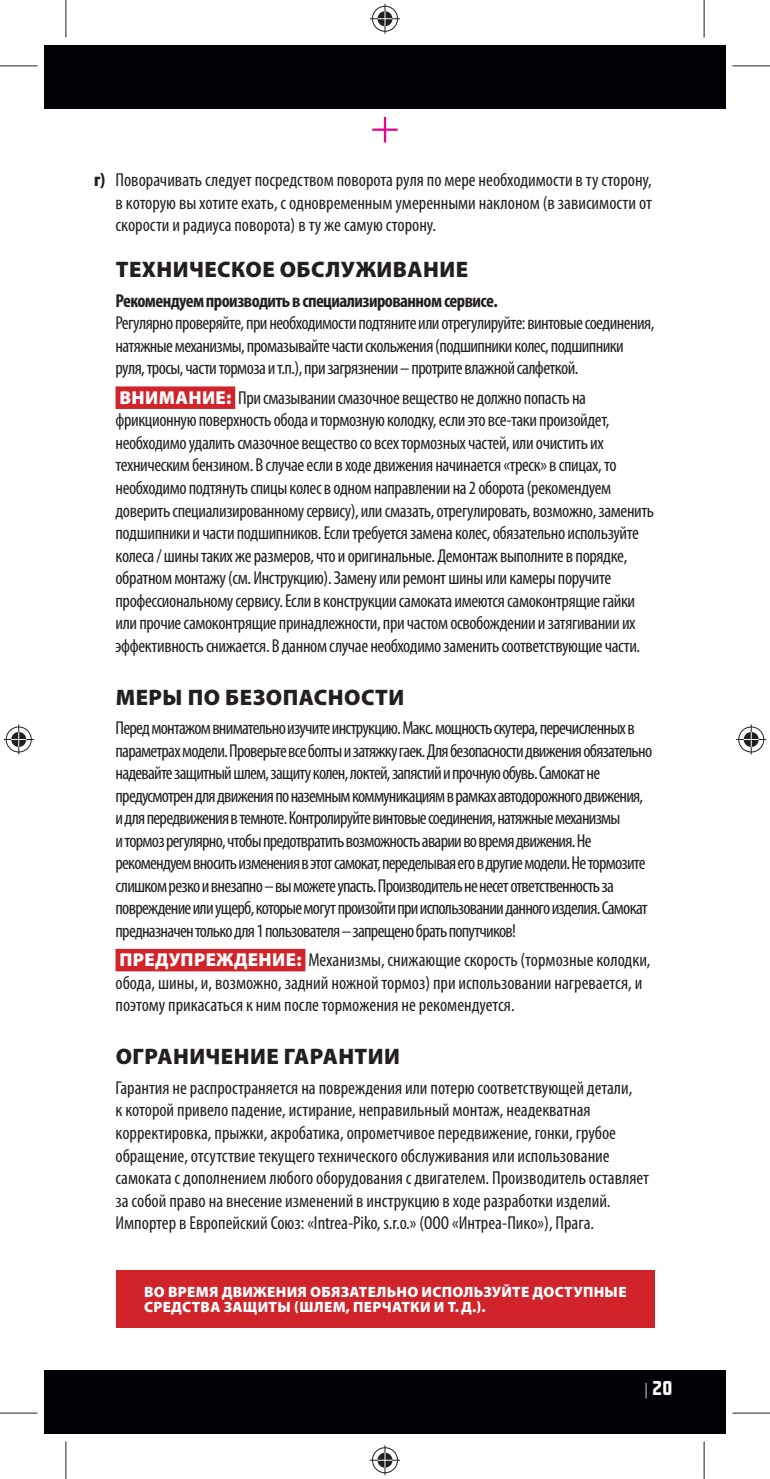
<style>
.page{position:relative;width:770px;height:1479px;background:#fff}
.page>*{position:absolute;margin:0;border:0;box-sizing:border-box;transform-origin:0 0}
.t1{font:900 22.5px "Myriad Pro";letter-spacing:.02em;color:#231f20}
.t2{font:20px "Teuton 26 Pro";color:#fff}
.t3{font:condensed 18.75px/22.5px "Myriad Pro";letter-spacing:-.02em;color:#231f20}
.t4{font:condensed 18.75px/22.5px "Myriad Pro";letter-spacing:-.04em;color:#231f20}
.t5{font:condensed 18.75px/22.5px "Myriad Pro";color:#231f20}
.t6{font:700 condensed 18.75px "Myriad Pro";letter-spacing:-.03em;color:#231f20}
.t7{font:900 15px/15px "Myriad Pro";letter-spacing:.02em;color:#fff}
.s1{font-weight:900}
.s2{font-weight:900;font-stretch:normal;color:#fff}
.s3{font-family:"Teuton 22 Pro";font-size:17.5px}
</style>
<div class="page">
<div style="left:45px;top:1370px;width:21px;height:64px;background:#000006"></div>
<div style="left:45px;top:45px;width:21px;height:63px;background:#000006"></div>
<div style="left:66px;top:1370px;width:659px;height:64px;background:#000006"></div>
<hr style="left:384px;top:117px;width:2px;height:25px;background:#ed028c">
<hr style="left:372px;top:128px;width:26px;height:3px;background:#ed028c">
<div style="left:66px;top:45px;width:659px;height:63px;background:#000006"></div>
<div style="left:115px;top:386px;width:120px;height:23px;background:#d1232a"></div>
<div style="left:115px;top:948px;width:190px;height:23px;background:#d1232a"></div>
<div style="left:115px;top:1270px;width:539px;height:57px;background:#d1232a"></div>
<hr style="left:0;top:65px;width:38px;height:1px;background:#231f20">
<hr style="left:732px;top:65px;width:37px;height:1px;background:#231f20">
<hr style="left:0;top:1412px;width:38px;height:1px;background:#231f20">
<hr style="left:732px;top:1412px;width:37px;height:1px;background:#231f20">
<hr style="left:65px;top:0;width:1px;height:37px;background:#231f20">
<hr style="left:65px;top:1441px;width:1px;height:37px;background:#231f20">
<hr style="left:703px;top:0;width:1px;height:37px;background:#231f20">
<hr style="left:703px;top:1441px;width:1px;height:37px;background:#231f20">
<div style="left:371px;top:5px;width:28px;height:28px;border:3px solid #fff;border-radius:50%"></div>
<hr style="left:370px;top:17px;width:30px;height:3px;background:#fff">
<hr style="left:383px;top:4px;width:3px;height:30px;background:#fff">
<div style="left:376px;top:10px;width:18px;height:18px;border:3px solid #fff;border-radius:50%"></div>
<div style="left:372px;top:6px;width:26px;height:26px;border:1px solid #231f20;border-radius:50%"></div>
<hr style="left:370px;top:18px;width:30px;height:1px;background:#231f20">
<hr style="left:384px;top:4px;width:1px;height:30px;background:#231f20">
<svg style="left:377px;top:11px;width:15px;height:15px"></svg>
<div style="left:371px;top:1445px;width:28px;height:28px;border:3px solid #fff;border-radius:50%"></div>
<hr style="left:370px;top:1458px;width:30px;height:3px;background:#fff">
<hr style="left:383px;top:1444px;width:3px;height:30px;background:#fff">
<div style="left:376px;top:1450px;width:18px;height:18px;border:3px solid #fff;border-radius:50%"></div>
<div style="left:372px;top:1447px;width:26px;height:25px;border:1px solid #231f20;border-radius:50%"></div>
<hr style="left:370px;top:1459px;width:30px;height:1px;background:#231f20">
<hr style="left:384px;top:1444px;width:1px;height:30px;background:#231f20">
<svg style="left:377px;top:1452px;width:15px;height:15px"></svg>
<div style="left:5px;top:725px;width:28px;height:28px;border:3px solid #fff;border-radius:50%"></div>
<hr style="left:4px;top:738px;width:30px;height:3px;background:#fff">
<hr style="left:17px;top:724px;width:3px;height:30px;background:#fff">
<div style="left:10px;top:730px;width:18px;height:18px;border:3px solid #fff;border-radius:50%"></div>
<div style="left:6px;top:726px;width:26px;height:26px;border:1px solid #231f20;border-radius:50%"></div>
<hr style="left:4px;top:739px;width:30px;height:1px;background:#231f20">
<hr style="left:18px;top:724px;width:1px;height:30px;background:#231f20">
<svg style="left:11px;top:732px;width:15px;height:15px"></svg>
<div style="left:737px;top:725px;width:28px;height:28px;border:3px solid #fff;border-radius:50%"></div>
<hr style="left:736px;top:738px;width:30px;height:3px;background:#fff">
<hr style="left:749px;top:724px;width:3px;height:30px;background:#fff">
<div style="left:742px;top:730px;width:18px;height:18px;border:3px solid #fff;border-radius:50%"></div>
<div style="left:738px;top:726px;width:26px;height:26px;border:1px solid #231f20;border-radius:50%"></div>
<hr style="left:736px;top:739px;width:30px;height:1px;background:#231f20">
<hr style="left:750px;top:724px;width:1px;height:30px;background:#231f20">
<svg style="left:743px;top:732px;width:15px;height:15px"></svg>
<p class="t3" style="left:115px;top:170px;width:538px;text-align:justify;text-indent:-21px"><span class="s1">г)</span> Поворачивать следует посредством поворота руля по мере необходимости в ту сторону, в которую вы хотите ехать, с одновременным умеренными наклоном (в зависимости от скорости и радиуса поворота) в ту же самую сторону.</p>
<p class="t1" style="left:116px;top:261px;width:354px">ТЕХНИЧЕСКОЕ ОБСЛУЖИВАНИЕ</p>
<p class="t6" style="left:115px;top:294px;width:383px">Рекомендуем производить в специализированном сервисе.</p>
<p class="t3" style="left:115px;top:313px;width:540px">Регулярно проверяйте, при необходимости подтяните или отрегулируйте: винтовые соединения, натяжные механизмы, промазывайте части скольжения (подшипники колес, подшипники руля, тросы, части тормоза и т.п.), при загрязнении – протрите влажной салфеткой.</p>
<p class="t3" style="left:115px;top:388px;width:540px"><span class="s2">ВНИМАНИЕ:</span> При смазывании смазочное вещество не должно попасть на фрикционную поверхность обода и тормозную колодку, если это все-таки произойдет, необходимо удалить смазочное вещество со всех тормозных частей, или очистить их техническим бензином. В случае если в ходе движения начинается «треск» в спицах, то необходимо подтянуть спицы колес в одном направлении на 2 оборота (рекомендуем доверить специализированному сервису), или смазать, отрегулировать, возможно, заменить подшипники и части подшипников. Если требуется замена колес, обязательно используйте колеса / шины таких же размеров, что и оригинальные. Демонтаж выполните в порядке, обратном монтажу (см. Инструкцию). Замену или ремонт шины или камеры поручите профессиональному сервису. Если в конструкции самоката имеются самоконтрящие гайки или прочие самоконтрящие принадлежности, при частом освобождении и затягивании их эффективность снижается. В данном случае необходимо заменить соответствующие части.</p>
<p class="t1" style="left:116px;top:688px;width:290px">МЕРЫ ПО БЕЗОПАСНОСТИ</p>
<p class="t4" style="left:115px;top:718px;width:538px">Перед монтажом внимательно изучите инструкцию. Макс. мощность скутера, перечисленных в параметрах модели. Проверьте все болты и затяжку гаек. Для безопасности движения обязательно надевайте защитный шлем, защиту колен, локтей, запястий и прочную обувь. Самокат не предусмотрен для движения по наземным коммуникациям в рамках автодорожного движения, и для передвижения в темноте. Контролируйте винтовые соединения, натяжные механизмы<br>и тормоз регулярно, чтобы предотвратить возможность аварии во время движения. Не рекомендуем вносить изменения в этот самокат, переделывая его в другие модели. Не тормозите слишком резко и внезапно – вы можете упасть. Производитель не несет ответственность за повреждение или ущерб, которые могут произойти при использовании данного изделия. Самокат предназначен только для 1 пользователя – запрещено брать попутчиков!</p>
<p class="t5" style="left:115px;top:950px;width:536px"><span class="s2">ПРЕДУПРЕЖДЕНИЕ:</span> Механизмы, снижающие скорость (тормозные колодки, обода, шины, и, возможно, задний ножной тормоз) при использовании нагревается, и поэтому прикасаться к ним после торможения не рекомендуется.</p>
<p class="t1" style="left:116px;top:1048px;width:286px">ОГРАНИЧЕНИЕ ГАРАНТИИ</p>
<p class="t5" style="left:115px;top:1078px;width:535px">Гарантия не распространяется на повреждения или потерю соответствующей детали,<br>к которой привело падение, истирание, неправильный монтаж, неадекватная корректировка, прыжки, акробатика, опрометчивое передвижение, гонки, грубое обращение, отсутствие текущего технического обслуживания или использование самоката с дополнением любого оборудования с двигателем. Производитель оставляет за собой право на внесение изменений в инструкцию в ходе разработки изделий.<br>Импортер в Европейский Союз: «Intrea-Piko, s.r.o.» (ООО «Интреа-Пико»), Прага.</p>
<p class="t7" style="left:144px;top:1285px;width:484px">ВО ВРЕМЯ ДВИЖЕНИЯ ОБЯЗАТЕЛЬНО ИСПОЛЬЗУЙТЕ ДОСТУПНЫЕ<br>СРЕДСТВА ЗАЩИТЫ (ШЛЕМ, ПЕРЧАТКИ И Т. Д.).</p>
<p class="t2" style="left:644px;top:1381px;width:30px"><span class="s3">|</span> 20</p>
</div>
